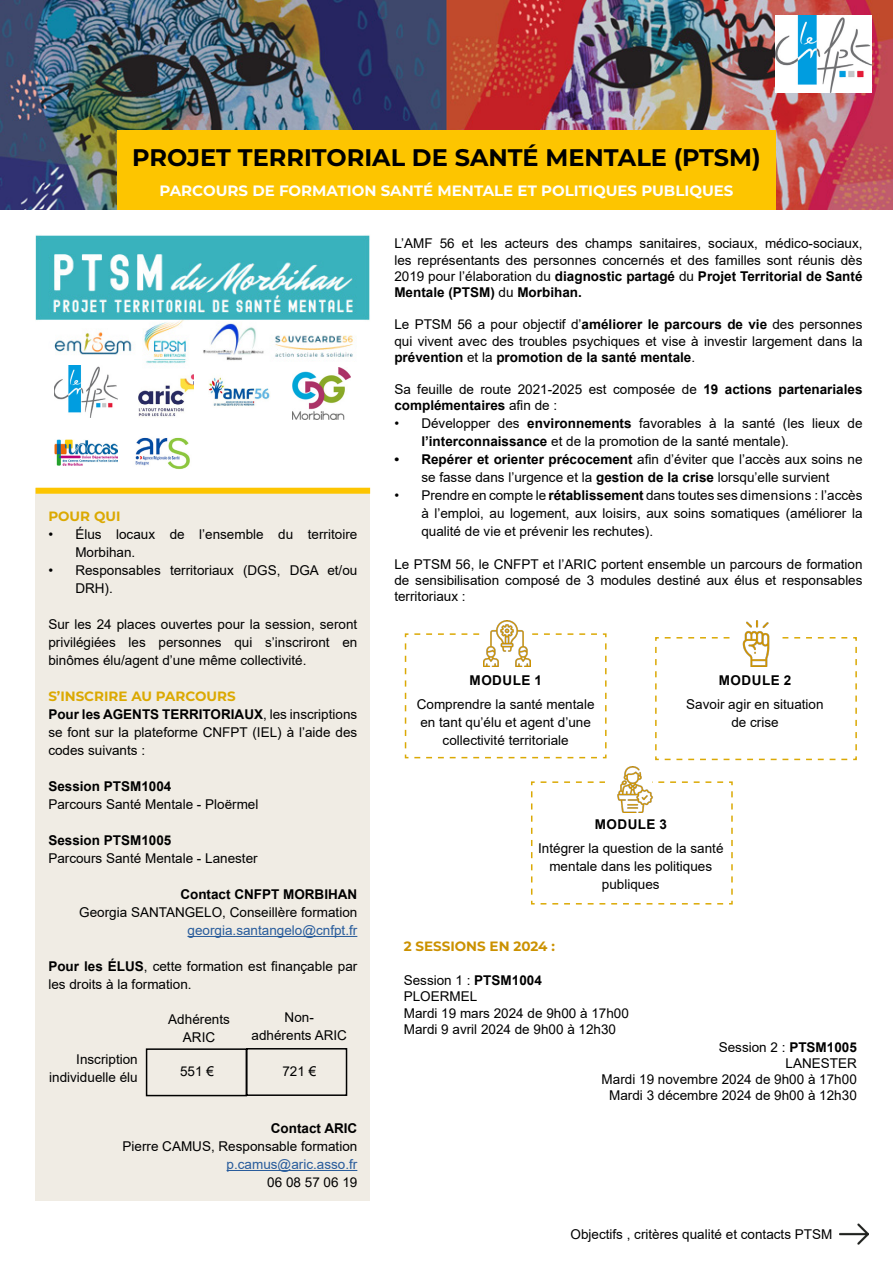
<style>
.page{position:relative;width:893px;height:1263px;background:#fff}
.page>*{position:absolute;margin:0;border:0;box-sizing:border-box;transform-origin:0 0}
.t1{font:700 24px "Montserrat";color:#000}
.t2{font:700 15px "Montserrat";color:#fff}
.t3{font:13.5px/18px "Arial";color:#000}
.t4{font:700 13.5px "Arial";color:#000}
.t5{font:13.5px "Arial";color:#275b9b}
.t6{font:700 13.5px "Montserrat";color:#dba902}
.t7{font:700 13.5px "Montserrat";color:#cb9100}
.s1{font-weight:700}
</style>
<div class="page">
<img style="left:0;top:0;width:893px;height:210px">
<div style="left:117px;top:130px;width:659px;height:80px;background:#fdc500"></div>
<img style="left:776px;top:15px;width:95px;height:78px">
<div style="left:36px;top:488px;width:334px;height:712px;background:#f0ece4"></div>
<div style="left:36px;top:488px;width:334px;height:6px;background:#fdc500"></div>
<hr style="left:188px;top:936px;width:169px;height:1px;background:#275b9b">
<hr style="left:227px;top:1170px;width:130px;height:1px;background:#275b9b">
<img style="left:36px;top:235px;width:334px;height:131px">
<div style="left:146px;top:1048px;width:101px;height:48px;border:2px solid #000"></div>
<div style="left:246px;top:1048px;width:101px;height:48px;border:2px solid #000"></div>
<svg style="left:404px;top:633px;width:203px;height:126px"></svg>
<svg style="left:655px;top:637px;width:202px;height:124px"></svg>
<img style="left:484px;top:620px;width:46px;height:47px">
<img style="left:733px;top:620px;width:46px;height:47px">
<svg style="left:531px;top:781px;width:202px;height:124px"></svg>
<div style="left:605px;top:765px;width:47px;height:48px;background:#fff"></div>
<img style="left:617px;top:766px;width:41px;height:47px">
<img style="left:840px;top:1223px;width:29px;height:22px">
<img style="left:208px;top:377px;width:62px;height:29px">
<img style="left:293px;top:367px;width:57px;height:52px">
<img style="left:54px;top:439px;width:63px;height:26px">
<img style="left:135px;top:437px;width:55px;height:33px">
<img style="left:54px;top:366px;width:63px;height:51px">
<img style="left:138px;top:374px;width:55px;height:43px">
<h1 class="t1" style="left:132px;top:141px;width:630px">PROJET TERRITORIAL DE SANTÉ MENTALE (PTSM)</h1>
<p class="t2" style="left:159px;top:180px;width:576px">PARCOURS DE FORMATION SANTÉ MENTALE ET POLITIQUES PUBLIQUES</p>
<p class="t6" style="left:48px;top:506px;width:74px">POUR QUI</p>
<p class="t3" style="left:75px;top:525px;width:283px;text-indent:-27px">• Élus locaux de l’ensemble du territoire<br>Morbihan.</p>
<p class="t3" style="left:75px;top:561px;width:284px;text-indent:-27px">• Responsables territoriaux (DGS, DGA et/ou<br>DRH).</p>
<p class="t3" style="left:48px;top:615px;width:311px;text-align:justify">Sur les 24 places ouvertes pour la session, seront privilégiées les personnes qui s’inscriront en binômes élu/agent d’une même collectivité.</p>
<p class="t6" style="left:48px;top:686px;width:189px">S’INSCRIRE AU PARCOURS</p>
<p class="t3" style="left:48px;top:705px;width:310px;text-align:justify"><span class="s1">Pour les AGENTS TERRITORIAUX</span>, les inscriptions se font sur la plateforme CNFPT (IEL) à l’aide des codes suivants :</p>
<p class="t4" style="left:48px;top:777px;width:125px">Session PTSM1004</p>
<p class="t3" style="left:48px;top:795px;width:212px">Parcours Santé Mentale - Ploërmel</p>
<p class="t4" style="left:48px;top:831px;width:125px">Session PTSM1005</p>
<p class="t3" style="left:48px;top:849px;width:211px">Parcours Santé Mentale - Lanester</p>
<p class="t4" style="left:180px;top:885px;width:178px">Contact CNFPT MORBIHAN</p>
<p class="t3" style="left:79px;top:903px;width:280px">Georgia SANTANGELO, Conseillère formation</p>
<p class="t5" style="left:188px;top:921px;width:171px">georgia.santangelo@cnfpt.fr</p>
<p class="t3" style="left:48px;top:957px;width:310px"><span class="s1">Pour les ÉLUS</span>, cette formation est finançable par les droits à la formation.</p>
<p class="t3" style="left:49px;top:1050px;width:90px;text-align:right">Inscription individuelle élu</p>
<p class="t3" style="left:168px;top:1010px;width:63px;text-align:center">Adhérents<br>ARIC</p>
<p class="t3" style="left:252px;top:1008px;width:97px;text-align:center">Non-<br>adhérents ARIC</p>
<p class="t3" style="left:180px;top:1063px;width:35px">551 €</p>
<p class="t3" style="left:282px;top:1063px;width:35px">721 €</p>
<p class="t4" style="left:271px;top:1119px;width:88px">Contact ARIC</p>
<p class="t3" style="left:123px;top:1137px;width:236px">Pierre CAMUS, Responsable formation</p>
<p class="t5" style="left:227px;top:1155px;width:132px">p.camus@aric.asso.fr</p>
<p class="t3" style="left:267px;top:1173px;width:92px">06 08 57 06 19</p>
<p class="t3" style="left:394px;top:235px;width:470px;line-height:16.2px;text-align:justify">L’AMF 56 et les acteurs des champs sanitaires, sociaux, médico-sociaux, les représentants des personnes concernés et des familles sont réunis dès 2019 pour l’élaboration du <span class="s1">diagnostic partagé</span> du <span class="s1">Projet Territorial de Santé Mentale (PTSM)</span> du <span class="s1">Morbihan.</span></p>
<p class="t3" style="left:394px;top:316px;width:470px;line-height:16.2px;text-align:justify">Le PTSM 56 a pour objectif d’<span class="s1">améliorer le parcours de vie</span> des personnes qui vivent avec des troubles psychiques et vise à investir largement dans la <span class="s1">prévention</span> et la <span class="s1">promotion de la santé mentale</span>.</p>
<p class="t3" style="left:394px;top:381px;width:470px;line-height:16.2px">Sa feuille de route 2021-2025 est composée de <span class="s1">19 actions partenariales complémentaires</span> afin de :</p>
<p class="t3" style="left:421px;top:415px;width:443px;text-indent:-27px">• Développer des <span class="s1">environnements</span> favorables à la santé (les lieux de <span class="s1">l’interconnaissance</span> et de la promotion de la santé mentale).</p>
<p class="t3" style="left:394px;top:451px;width:470px;text-align:center"><span class="s1">• Repérer et orienter précocement</span> afin d’éviter que l’accès aux soins ne se fasse dans l’urgence et la <span class="s1">gestion de la crise</span> lorsqu’elle survient</p>
<p class="t3" style="left:421px;top:487px;width:443px;text-align:justify;text-indent:-27px">• Prendre en compte le <span class="s1">rétablissement</span> dans toutes ses dimensions : l’accès à l’emploi, au logement, aux loisirs, aux soins somatiques (améliorer la qualité de vie et prévenir les rechutes).</p>
<p class="t3" style="left:394px;top:556px;width:470px;line-height:16.2px;text-align:justify">Le PTSM 56, le CNFPT et l’ARIC portent ensemble un parcours de formation de sensibilisation composé de 3 modules destiné aux élus et responsables territoriaux :</p>
<p class="t4" style="left:470px;top:670px;width:74px">MODULE 1</p>
<p class="t3" style="left:417px;top:695px;width:179px;text-align:center">Comprendre la santé mentale en tant qu’élu et agent d’une collectivité territoriale</p>
<p class="t4" style="left:719px;top:670px;width:74px">MODULE 2</p>
<p class="t3" style="left:686px;top:695px;width:139px;text-align:center">Savoir agir en situation de crise</p>
<p class="t4" style="left:595px;top:815px;width:74px">MODULE 3</p>
<p class="t3" style="left:538px;top:839px;width:187px;text-align:center">Intégrer la question de la santé mentale dans les politiques publiques</p>
<p class="t7" style="left:404px;top:936px;width:153px">2 SESSIONS EN 2024 :</p>
<p class="t3" style="left:404px;top:972px;width:227px;line-height:16.2px">Session 1 : <span class="s1">PTSM1004<br></span>PLOERMEL<br>Mardi 19 mars 2024 de 9h00 à 17h00<br>Mardi 9 avril 2024 de 9h00 à 12h30</p>
<p class="t3" style="left:602px;top:1039px;width:257px;line-height:16.2px;text-align:right">Session 2 : <span class="s1">PTSM1005<br></span>LANESTER<br>Mardi 19 novembre 2024 de 9h00 à 17h00<br>Mardi 3 décembre 2024 de 9h00 à 12h30</p>
<p class="t3" style="left:570px;top:1225px;width:263px">Objectifs , critères qualité et contacts PTSM</p>
</div>
